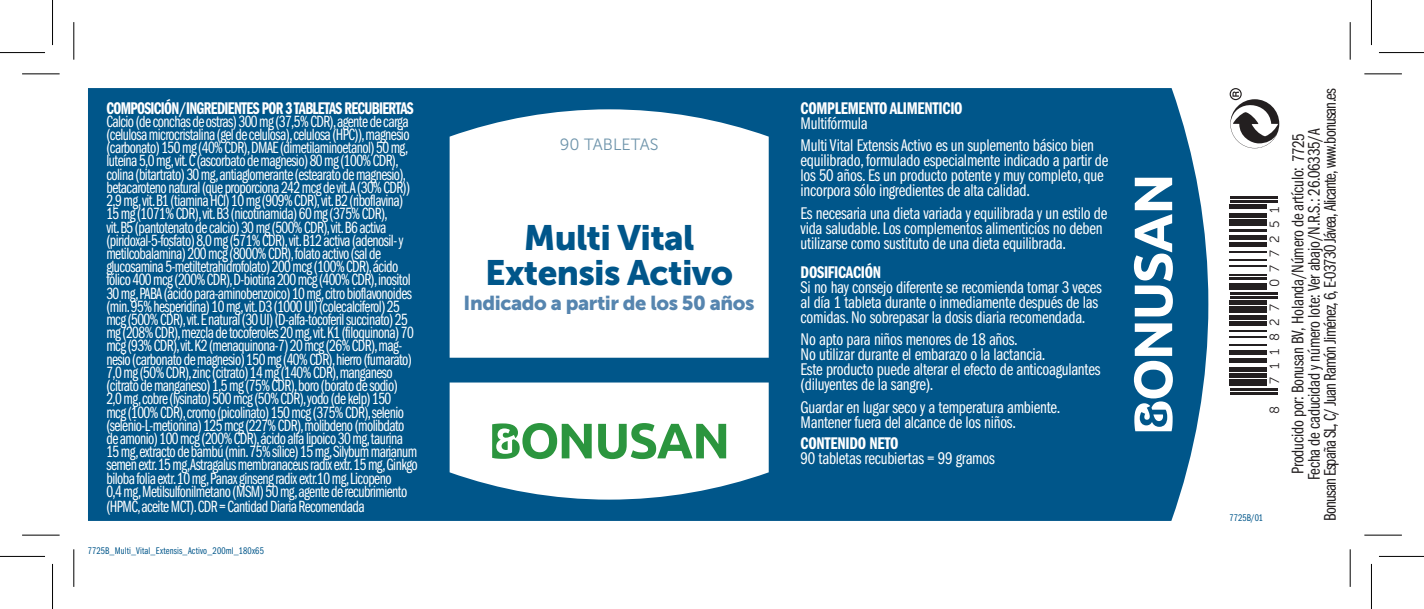
<style>
.page{position:relative;width:1424px;height:609px;background:#fff}
.page>*{position:absolute;margin:0;border:0;box-sizing:border-box;transform-origin:0 0}
.t1{font:35px/35px "Museo Sans 900";letter-spacing:-.02em;color:#00568a;text-align:center}
.t2{font:20px "Museo Sans 900";letter-spacing:-.02em;color:#5685af}
.t3{font:17.5px/15px "Franklin Gothic Book Cmpr";letter-spacing:-.015em;color:#fff}
.t4{font:17.5px/16.2px "Franklin Gothic Book Cmpr";letter-spacing:-.015em;color:#231f20;text-align:center}
.t5{font:17.5px "Franklin Gothic Demi Cmpr";letter-spacing:-.035em;color:#fff;scale:.95 1}
.t6{font:17.5px "Franklin Gothic Demi Cmpr";letter-spacing:-.015em;color:#fff}
.t7{font:17px/13.2px "Franklin Gothic Book Cmpr";letter-spacing:-.035em;color:#fff;scale:.94 1}
.t8{font:16.25px "Museo Sans 300";color:#6e94ab}
.t9{font:13.25px "Museo Sans 300";letter-spacing:.555em;color:#231f20}
.t10{font:10px "Franklin Gothic Book Cmpr";letter-spacing:.01em;color:#00568a}
.s1{color:#fff}
</style>
<div class="page">
<div style="left:88px;top:88px;width:1120px;height:432px;background:#00568a"></div>
<svg style="left:1133px;top:177px;width:39px;height:139px"></svg>
<svg style="left:1133px;top:323px;width:39px;height:108px"></svg>
<svg style="left:449px;top:382px;width:319px;height:117px"></svg>
<svg style="left:449px;top:109px;width:319px;height:248px"></svg>
<svg style="left:598px;top:422px;width:128px;height:36px"></svg>
<svg style="left:492px;top:422px;width:99px;height:36px"></svg>
<svg style="left:1229px;top:88px;width:49px;height:60px"></svg>
<hr style="left:1229px;top:392px;width:48px;height:2px;background:#231f20">
<hr style="left:1229px;top:387px;width:48px;height:3px;background:#231f20">
<div style="left:1229px;top:379px;width:37px;height:7px;background:#231f20"></div>
<hr style="left:1229px;top:373px;width:37px;height:4px;background:#231f20">
<hr style="left:1229px;top:367px;width:37px;height:4px;background:#231f20">
<div style="left:1229px;top:358px;width:37px;height:5px;background:#231f20"></div>
<hr style="left:1229px;top:350px;width:37px;height:4px;background:#231f20">
<hr style="left:1229px;top:344px;width:37px;height:2px;background:#231f20">
<hr style="left:1229px;top:335px;width:37px;height:2px;background:#231f20">
<hr style="left:1229px;top:329px;width:37px;height:2px;background:#231f20">
<hr style="left:1229px;top:321px;width:37px;height:4px;background:#231f20">
<hr style="left:1229px;top:315px;width:37px;height:4px;background:#231f20">
<div style="left:1229px;top:306px;width:37px;height:7px;background:#231f20"></div>
<hr style="left:1229px;top:300px;width:37px;height:4px;background:#231f20">
<hr style="left:1229px;top:296px;width:48px;height:2px;background:#231f20">
<hr style="left:1229px;top:292px;width:48px;height:2px;background:#231f20">
<div style="left:1229px;top:283px;width:37px;height:7px;background:#231f20"></div>
<hr style="left:1229px;top:277px;width:37px;height:2px;background:#231f20">
<hr style="left:1229px;top:273px;width:37px;height:2px;background:#231f20">
<hr style="left:1229px;top:265px;width:37px;height:2px;background:#231f20">
<hr style="left:1229px;top:259px;width:37px;height:2px;background:#231f20">
<hr style="left:1229px;top:250px;width:37px;height:2px;background:#231f20">
<hr style="left:1229px;top:242px;width:37px;height:4px;background:#231f20">
<div style="left:1229px;top:235px;width:37px;height:5px;background:#231f20"></div>
<hr style="left:1229px;top:229px;width:37px;height:2px;background:#231f20">
<div style="left:1229px;top:219px;width:37px;height:6px;background:#231f20"></div>
<hr style="left:1229px;top:213px;width:37px;height:4px;background:#231f20">
<div style="left:1229px;top:204px;width:37px;height:5px;background:#231f20"></div>
<hr style="left:1229px;top:200px;width:48px;height:2px;background:#231f20">
<hr style="left:1229px;top:196px;width:48px;height:2px;background:#231f20">
<hr style="left:22px;top:73px;width:38px;height:1px;background:#000">
<hr style="left:1364px;top:73px;width:37px;height:1px;background:#000">
<hr style="left:22px;top:534px;width:38px;height:1px;background:#000">
<hr style="left:1364px;top:534px;width:37px;height:1px;background:#000">
<hr style="left:73px;top:22px;width:1px;height:38px;background:#000">
<hr style="left:73px;top:549px;width:1px;height:37px;background:#000">
<hr style="left:1349px;top:22px;width:1px;height:38px;background:#000">
<hr style="left:1349px;top:549px;width:1px;height:37px;background:#000">
<hr style="left:0;top:52px;width:45px;height:1px;background:#000">
<hr style="left:1378px;top:52px;width:45px;height:1px;background:#000">
<hr style="left:0;top:555px;width:45px;height:1px;background:#000">
<hr style="left:1378px;top:555px;width:45px;height:1px;background:#000">
<hr style="left:52px;top:0;width:1px;height:45px;background:#000">
<hr style="left:52px;top:563px;width:1px;height:45px;background:#000">
<hr style="left:1370px;top:0;width:1px;height:45px;background:#000">
<hr style="left:1370px;top:563px;width:1px;height:45px;background:#000">
<p class="t5" style="left:106px;top:98px;width:325px">COMPOSICIÓN/INGREDIENTES POR 3 TABLETAS RECUBIERTAS</p>
<p class="t7" style="left:106px;top:115px;width:333px">Calcio (de conchas de ostras) 300 mg (37,5% CDR),agente de carga (celulosa microcristalina (gel de celulosa),celulosa (HPC)),magnesio (carbonato) 150 mg (40% CDR),DMAE (dimetilaminoetanol) 50 mg, luteína 5,0 mg,vit.C (ascorbato de magnesio) 80 mg (100% CDR), colina (bitartrato) 30 mg,antiaglomerante (estearato de magnesio), betacaroteno natural (que proporciona 242 mcg de vit.A (30% CDR))<br>2,9 mg,vit.B1 (tiamina HCl) 10 mg (909% CDR),vit.B2 (riboflavina)<br>15 mg (1071% CDR),vit.B3 (nicotinamida) 60 mg (375% CDR), vit.B5 (pantotenato de calcio) 30 mg (500% CDR),vit.B6 activa (piridoxal-5-fosfato) 8,0 mg (571% CDR),vit.B12 activa (adenosil- y metilcobalamina) 200 mcg (8000% CDR),folato activo (sal de glucosamina 5-metiltetrahidrofolato) 200 mcg (100% CDR),ácido fólico 400 mcg (200% CDR),D-biotina 200 mcg (400% CDR),inositol 30 mg,PABA (ácido para-aminobenzoico) 10 mg,citro bioflavonoides (min.95% hesperidina) 10 mg,vit.D3 (1000 UI) (colecalciferol) 25 mcg (500% CDR),vit.E natural (30 UI) (D-alfa-tocoferil succinato) 25 mg (208% CDR),mezcla de tocoferoles 20 mg,vit.K1 (filoquinona) 70 mcg (93% CDR),vit.K2 (menaquinona-7) 20 mcg (26% CDR),mag&shy;nesio (carbonato de magnesio) 150 mg (40% CDR),hierro (fumarato)<br>7,0 mg (50% CDR),zinc (citrato) 14 mg (140% CDR),manganeso (citrato de manganeso) 1,5 mg (75% CDR),boro (borato de sodio)<br>2,0 mg,cobre (lysinato) 500 mcg (50% CDR),yodo (de kelp) 150<br>mcg (100% CDR),cromo (picolinato) 150 mcg (375% CDR),selenio (selenio-L-metionina) 125 mcg (227% CDR),molibdeno (molibdato de amonio) 100 mcg (200% CDR),ácido alfa lipoico 30 mg,taurina 15 mg,extracto de bambú (min.75% sílice) 15 mg,Silybum marianum semen extr.15 mg,Astragalus membranaceus radix extr.15 mg,Ginkgo biloba folia extr.10 mg,Panax ginseng radix extr.10 mg,Licopeno<br>0,4 mg,Metilsulfonilmetano (MSM) 50 mg,agente de recubrimiento</p>
<p class="t7" style="left:106px;top:499px;width:276px">(HPMC,aceite MCT).CDR = Cantidad Diaria Recomendada</p>
<p class="t10" style="left:88px;top:545px;width:177px">7725B_Multi_Vital_Extensis_Activo_200ml_180x65</p>
<p class="t8" style="left:560px;top:136px;width:100px">90 TABLETAS</p>
<h1 class="t1" style="left:485px;top:220px;width:249px">Multi Vital<br>Extensis Activo</h1>
<p class="t2" style="left:463px;top:291px;width:292px">Indicado a partir de los 50 años</p>
<p class="t6" style="left:800px;top:98px;width:163px">COMPLEMENTO ALIMENTICIO</p>
<p class="t3" style="left:800px;top:112px;width:295px;line-height:22.5px">Multifórmula<br>Multi Vital Extensis Activo es un suplemento básico bien</p>
<p class="t3" style="left:800px;top:153px;width:309px">equilibrado, formulado especialmente indicado a partir de los 50 años. Es un producto potente y muy completo, que incorpora sólo ingredientes de alta calidad.</p>
<p class="t3" style="left:800px;top:205px;width:308px">Es necesaria una dieta variada y equilibrada y un estilo de vida saludable. Los complementos alimenticios no deben utilizarse como sustituto de una dieta equilibrada.</p>
<p class="t6" style="left:800px;top:262px;width:82px">DOSIFICACIÓN</p>
<p class="t3" style="left:800px;top:279px;width:303px">Si no hay consejo diferente se recomienda tomar 3 veces al día 1 tableta durante o inmediamente después de las comidas. No sobrepasar la dosis diaria recomendada.</p>
<p class="t3" style="left:800px;top:332px;width:301px">No apto para niños menores de 18 años.<br>No utilizar durante el embarazo o la lactancia.<br>Este producto puede alterar el efecto de anticoagulantes (diluyentes de la sangre).</p>
<p class="t3" style="left:800px;top:399px;width:261px">Guardar en lugar seco y a temperatura ambiente.<br>Mantener fuera del alcance de los niños.</p>
<p class="t6" style="left:800px;top:433px;width:99px">CONTENIDO NETO</p>
<p class="t3" style="left:800px;top:450px;width:196px">90 tabletas recubiertas = 99 gramos</p>
<p class="t9" style="left:1267px;top:287px;width:82px;rotate:-90deg">077251</p>
<p class="t9" style="left:1267px;top:384px;width:81px;rotate:-90deg">711827</p>
<p class="t9" style="left:1267px;top:413px;width:10px;rotate:-90deg">8</p>
<p class="t10" style="left:1229px;top:511px;width:35px">7725B/01</p>
<p class="t4" style="left:1289px;top:520px;width:433px;rotate:-90deg">Producido por: Bonusan BV, Holanda/Número de artículo: <span class="s1">0000<br></span>Fecha de caducidad y número lote: Ver abajo/N.R.S.: 26.06335/A<br>Bonusan España SL, C/ Juan Ramón Jiménez, 6, E-03730 Jávea, Alicante, www.bonusan.es</p>
<p class="t4" style="left:1290px;top:162px;width:31px;rotate:-90deg">7725</p>
</div>
